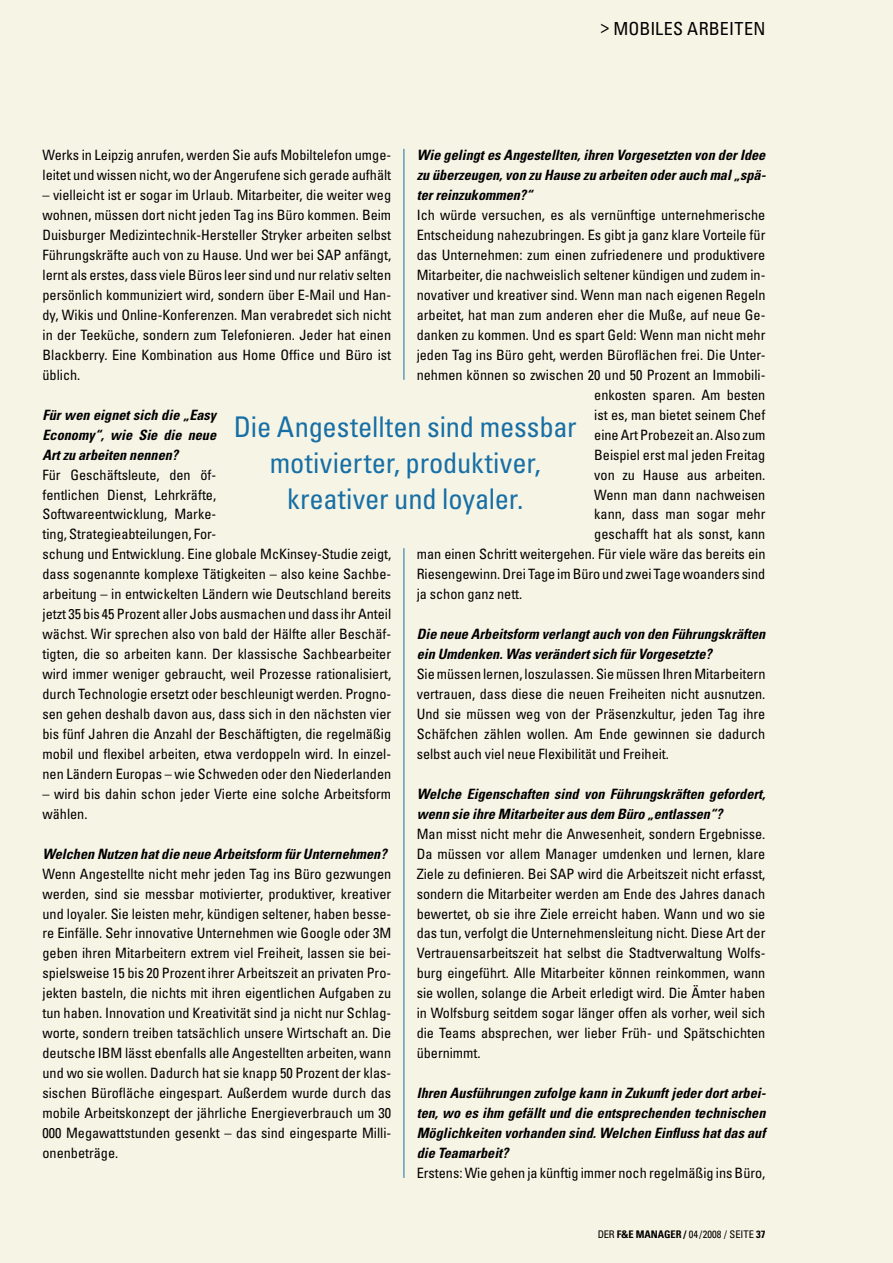
<style>
.page{position:relative;width:893px;height:1263px;background:#f6f4e5}
.page>*{position:absolute;margin:0;border:0;box-sizing:border-box;transform-origin:0 0}
.t1{font:condensed 28.5px/36px "Univers";letter-spacing:-.005em;color:#176fa5;text-align:center}
.t2{font:condensed 18px "Univers";color:#000}
.t3{font:condensed 14.25px/20px "Univers";color:#000;text-align:justify}
.t4{font:italic 700 condensed 14.25px/20px "Univers";color:#000;text-align:justify}
.t5{font:condensed 10.5px "Univers";color:#000}
.s1{font-weight:700}
</style>
<div class="page">
<hr style="left:404px;top:149px;width:1px;height:231px;background:#176fa5">
<hr style="left:404px;top:548px;width:1px;height:630px;background:#176fa5">
<p class="t2" style="left:600px;top:17px;width:49px">&gt; Mobiles</p>
<p class="t2" style="left:687px;top:17px;width:22px">Arbeiten</p>
<p class="t3" style="left:43px;top:145px;width:350px">Werks in Leipzig anrufen, werden Sie aufs Mobiltelefon umge&shy;leitet und wissen nicht, wo der Angerufene sich gerade aufhält</p>
<p class="t3" style="left:43px;top:185px;width:350px">– vielleicht ist er sogar im Urlaub. Mitarbeiter, die weiter weg wohnen, müssen dort nicht jeden Tag ins Büro kommen. Beim Duisburger Medizintechnik-Hersteller Stryker arbeiten selbst Führungskräfte auch von zu Hause. Und wer bei SAP anfängt, lernt als erstes, dass viele Büros leer sind und nur relativ selten persönlich kommuniziert wird, sondern über E-Mail und Han&shy;dy, Wikis und Online-Konferenzen. Man verabredet sich nicht in der Teeküche, sondern zum Telefonieren. Jeder hat einen Blackberry. Eine Kombination aus Home Office und Büro ist üblich.</p>
<p class="t4" style="left:43px;top:404px;width:175px">Für wen eignet sich die „Easy Economy“, wie Sie die neue Art zu arbeiten nennen?</p>
<p class="t3" style="left:43px;top:464px;width:350px;text-align:left">Für Geschäftsleute, den öf-<br>fentlichen Dienst, Lehrkräfte,<br>Softwareentwicklung, Marke-<br>ting, Strategieabteilungen, For-<br>schung und Entwicklung. Eine globale McKinsey-Studie zeigt, dass sogenannte komplexe Tätigkeiten – also keine Sachbe&shy;arbeitung – in entwickelten Ländern wie Deutschland bereits jetzt 35 bis 45 Prozent aller Jobs ausmachen und dass ihr Anteil wächst. Wir sprechen also von bald der Hälfte aller Beschäf&shy;tigten, die so arbeiten kann. Der klassische Sachbearbeiter wird immer weniger gebraucht, weil Prozesse rationalisiert, durch Technologie ersetzt oder beschleunigt werden. Progno&shy;sen gehen deshalb davon aus, dass sich in den nächsten vier bis fünf Jahren die Anzahl der Beschäftigten, die regelmäßig mobil und flexibel arbeiten, etwa verdoppeln wird. In einzel&shy;nen Ländern Europas – wie Schweden oder den Niederlanden</p>
<p class="t3" style="left:43px;top:783px;width:350px">– wird bis dahin schon jeder Vierte eine solche Arbeitsform wählen.</p>
<p class="t4" style="left:43px;top:843px;width:346px">Welchen Nutzen hat die neue Arbeitsform für Unternehmen?</p>
<p class="t3" style="left:43px;top:863px;width:350px">Wenn Angestellte nicht mehr jeden Tag ins Büro gezwungen werden, sind sie messbar motivierter, produktiver, kreativer und loyaler. Sie leisten mehr, kündigen seltener, haben besse&shy;re Einfälle. Sehr innovative Unternehmen wie Google oder 3M geben ihren Mitarbeitern extrem viel Freiheit, lassen sie bei&shy;spielsweise 15 bis 20 Prozent ihrer Arbeitszeit an privaten Pro&shy;jekten basteln, die nichts mit ihren eigentlichen Aufgaben zu tun haben. Innovation und Kreativität sind ja nicht nur Schlag&shy;worte, sondern treiben tatsächlich unsere Wirtschaft an. Die deutsche IBM lässt ebenfalls alle Angestellten arbeiten, wann und wo sie wollen. Dadurch hat sie knapp 50 Prozent der klas&shy;sischen Bürofläche eingespart. Außerdem wurde durch das mobile Arbeitskonzept der jährliche Energieverbrauch um 30<br>000 Megawattstunden gesenkt – das sind eingesparte Milli&shy;onenbeträge.</p>
<p class="t4" style="left:417px;top:145px;width:351px">Wie gelingt es Angestellten, ihren Vorgesetzten von der Idee zu überzeugen, von zu Hause zu arbeiten oder auch mal „spä&shy;ter reinzukommen?“</p>
<p class="t3" style="left:417px;top:205px;width:350px">Ich würde versuchen, es als vernünftige unternehmerische</p>
<p class="t3" style="left:417px;top:225px;width:350px">Entscheidung nahezubringen. Es gibt ja ganz klare Vorteile für</p>
<p class="t3" style="left:417px;top:245px;width:350px">das Unternehmen: zum einen zufriedenere und produktivere</p>
<p class="t3" style="left:417px;top:265px;width:350px">Mitarbeiter, die nachweislich seltener kündigen und zudem in-</p>
<p class="t3" style="left:417px;top:285px;width:350px">novativer und kreativer sind. Wenn man nach eigenen Regeln</p>
<p class="t3" style="left:417px;top:304px;width:350px">arbeitet, hat man zum anderen eher die Muße, auf neue Ge-</p>
<p class="t3" style="left:417px;top:324px;width:350px">danken zu kommen. Und es spart Geld: Wenn man nicht mehr</p>
<p class="t3" style="left:417px;top:344px;width:350px">jeden Tag ins Büro geht, werden Büroflächen frei. Die Unter-</p>
<p class="t3" style="left:417px;top:364px;width:350px">nehmen können so zwischen 20 und 50 Prozent an Immobili-</p>
<p class="t3" style="left:594px;top:384px;width:173px">enkosten sparen. Am besten</p>
<p class="t3" style="left:594px;top:404px;width:173px">ist es, man bietet seinem Chef</p>
<p class="t3" style="left:594px;top:424px;width:173px">eine Art Probezeit an. Also zum</p>
<p class="t3" style="left:594px;top:444px;width:173px">Beispiel erst mal jeden Freitag</p>
<p class="t3" style="left:594px;top:464px;width:173px">von zu Hause aus arbeiten.</p>
<p class="t3" style="left:594px;top:484px;width:173px">Wenn man dann nachweisen</p>
<p class="t3" style="left:594px;top:504px;width:173px">kann, dass man sogar mehr</p>
<p class="t3" style="left:594px;top:524px;width:173px">geschafft hat als sonst, kann</p>
<p class="t3" style="left:417px;top:544px;width:350px">man einen Schritt weitergehen. Für viele wäre das bereits ein</p>
<p class="t3" style="left:417px;top:564px;width:350px">Riesengewinn. Drei Tage im Büro und zwei Tage woanders sind</p>
<p class="t3" style="left:417px;top:584px;width:107px">ja schon ganz nett.</p>
<p class="t4" style="left:417px;top:624px;width:350px">Die neue Arbeitsform verlangt auch von den Führungskräften ein Umdenken. Was verändert sich für Vorgesetzte?</p>
<p class="t3" style="left:417px;top:664px;width:350px">Sie müssen lernen, loszulassen. Sie müssen Ihren Mitarbeitern vertrauen, dass diese die neuen Freiheiten nicht ausnutzen.<br>Und sie müssen weg von der Präsenzkultur, jeden Tag ihre Schäfchen zählen wollen. Am Ende gewinnen sie dadurch selbst auch viel neue Flexibilität und Freiheit.</p>
<p class="t4" style="left:417px;top:783px;width:350px">Welche Eigenschaften sind von Führungskräften gefordert, wenn sie ihre Mitarbeiter aus dem Büro „entlassen“?</p>
<p class="t3" style="left:417px;top:823px;width:350px">Man misst nicht mehr die Anwesenheit, sondern Ergebnisse.<br>Da müssen vor allem Manager umdenken und lernen, klare Ziele zu definieren. Bei SAP wird die Arbeitszeit nicht erfasst, sondern die Mitarbeiter werden am Ende des Jahres danach bewertet, ob sie ihre Ziele erreicht haben. Wann und wo sie das tun, verfolgt die Unternehmensleitung nicht. Diese Art der Vertrauensarbeitszeit hat selbst die Stadtverwaltung Wolfs&shy;burg eingeführt. Alle Mitarbeiter können reinkommen, wann sie wollen, solange die Arbeit erledigt wird. Die Ämter haben in Wolfsburg seitdem sogar länger offen als vorher, weil sich die Teams absprechen, wer lieber Früh- und Spätschichten übernimmt.</p>
<p class="t4" style="left:417px;top:1083px;width:351px">Ihren Ausführungen zufolge kann in Zukunft jeder dort arbei&shy;ten, wo es ihm gefällt und die entsprechenden technischen Möglichkeiten vorhanden sind. Welchen Einfluss hat das auf die Teamarbeit?</p>
<p class="t3" style="left:417px;top:1162px;width:350px">Erstens: Wie gehen ja künftig immer noch regelmäßig ins Büro,</p>
<h1 class="t1" style="left:234px;top:408px;width:344px">Die Angestellten sind messbar motivierter, produktiver, kreativer und loyaler.</h1>
<p class="t5" style="left:598px;top:1227px;width:169px">DER <span class="s1">F&amp;E MANAGER /</span> 04 /2008 / SEITE <span class="s1">37</span></p>
</div>
